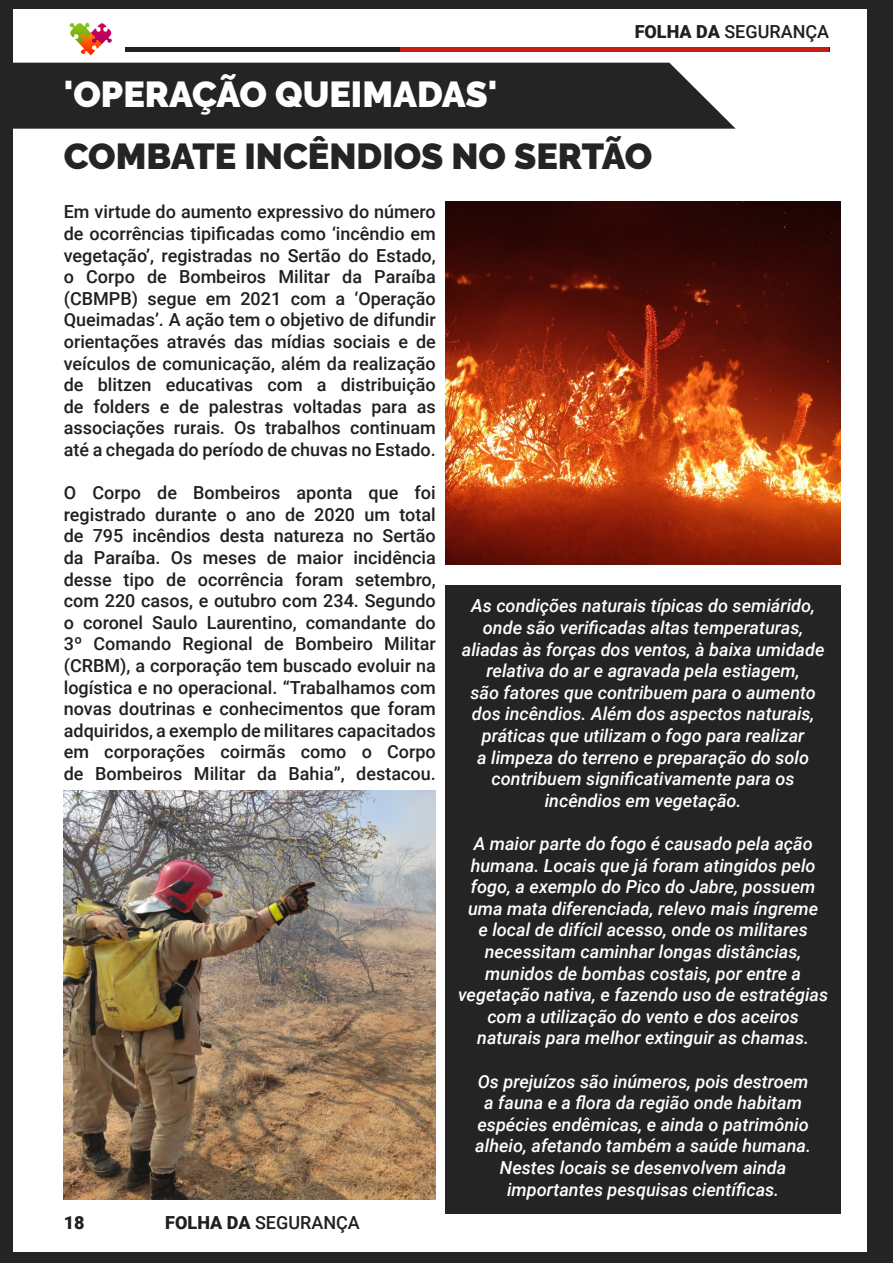
<style>
.page{position:relative;width:893px;height:1263px;background:#fff}
.page>*{position:absolute;margin:0;border:0;box-sizing:border-box;transform-origin:0 0}
.t1{font:900 36px "Raleway";color:#242424}
.t2{font:900 36px "Raleway";color:#fff}
.t3{font:500 18px/21.6px "Roboto";color:#231f20;text-align:justify}
.t4{font:italic 500 18px/21.6px "Roboto";color:#fff;text-align:center}
.t5{font:900 18px "Roboto";color:#231f20}
.s1{font-weight:900}
</style>
<div class="page">
<img style="left:445px;top:202px;width:395px;height:362px">
<div style="left:445px;top:585px;width:396px;height:629px;background:#242424"></div>
<hr style="left:125px;top:47px;width:704px;height:4px;background:#212121">
<div style="left:0;top:1252px;width:893px;height:11px;background:#242424"></div>
<div style="left:0;top:0;width:13px;height:1259px;background:#242424"></div>
<div style="left:13px;top:63px;width:723px;height:66px;background:#242424"></div>
<div style="left:0;top:0;width:893px;height:9px;background:#242424"></div>
<div style="left:867px;top:0;width:26px;height:1259px;background:#242424"></div>
<hr style="left:400px;top:47px;width:429px;height:4px;background:#c81d16">
<img style="left:69px;top:22px;width:43px;height:34px">
<img style="left:64px;top:791px;width:372px;height:408px">
<p class="t3" style="left:635px;top:20px;width:196px"><span class="s1">FOLHA DA</span> SEGURANÇA</p>
<p class="t2" style="left:64px;top:74px;width:435px">'OPERAÇÃO QUEIMADAS'</p>
<p class="t1" style="left:64px;top:135px;width:590px">COMBATE INCÊNDIOS NO SERTÃO</p>
<p class="t3" style="left:64px;top:200px;width:374px">Em virtude do aumento expressivo do número de ocorrências tipificadas como ‘incêndio em vegetação’, registradas no Sertão do Estado, o Corpo de Bombeiros Militar da Paraíba (CBMPB) segue em 2021 com a ‘Operação Queimadas’. A ação tem o objetivo de difundir orientações através das mídias sociais e de veículos de comunicação, além da realização de blitzen educativas com a distribuição de folders e de palestras voltadas para as associações rurais. Os trabalhos continuam até a chegada do período de chuvas no Estado.</p>
<p class="t3" style="left:64px;top:481px;width:374px">O Corpo de Bombeiros aponta que foi registrado durante o ano de 2020 um total de 795 incêndios desta natureza no Sertão da Paraíba. Os meses de maior incidência desse tipo de ocorrência foram setembro, com 220 casos, e outubro com 234. Segundo o coronel Saulo Laurentino, comandante do 3º Comando Regional de Bombeiro Militar (CRBM), a corporação tem buscado evoluir na logística e no operacional. “Trabalhamos com novas doutrinas e conhecimentos que foram adquiridos, a exemplo de militares capacitados em corporações coirmãs como o Corpo de Bombeiros Militar da Bahia”, destacou.</p>
<p class="t4" style="left:462px;top:594px;width:364px">As condições naturais típicas do semiárido, onde são verificadas altas temperaturas, aliadas às forças dos ventos, à baixa umidade relativa do ar e agravada pela estiagem,<br>são fatores que contribuem para o aumento dos incêndios. Além dos aspectos naturais, práticas que utilizam o fogo para realizar<br>a limpeza do terreno e preparação do solo contribuem significativamente para os incêndios em vegetação.</p>
<p class="t4" style="left:458px;top:832px;width:372px">A maior parte do fogo é causado pela ação humana. Locais que já foram atingidos pelo fogo, a exemplo do Pico do Jabre, possuem uma mata diferenciada, relevo mais íngreme<br>e local de difícil acesso, onde os militares necessitam caminhar longas distâncias, munidos de bombas costais, por entre a vegetação nativa, e fazendo uso de estratégias com a utilização do vento e dos aceiros naturais para melhor extinguir as chamas.</p>
<p class="t4" style="left:475px;top:1070px;width:337px">Os prejuízos são inúmeros, pois destroem a fauna e a flora da região onde habitam espécies endêmicas, e ainda o patrimônio alheio, afetando também a saúde humana.<br>Nestes locais se desenvolvem ainda importantes pesquisas científicas.</p>
<p class="t5" style="left:64px;top:1210px;width:22px">18</p>
<p class="t3" style="left:165px;top:1211px;width:196px"><span class="s1">FOLHA DA</span> SEGURANÇA</p>
</div>
